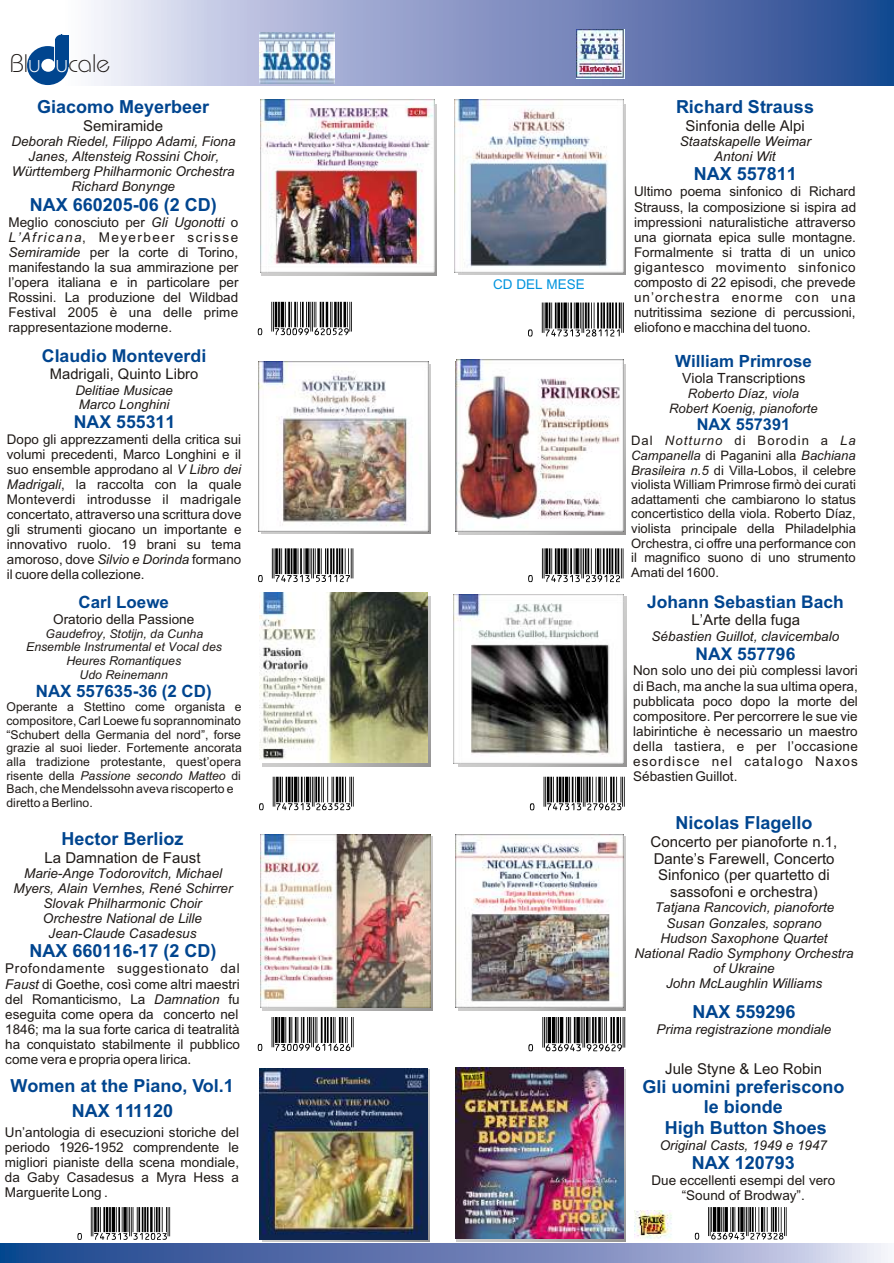
<style>
.page{position:relative;width:894px;height:1263px;background:#fff}
.page>*{position:absolute;margin:0;border:0;box-sizing:border-box;transform-origin:0 0}
.t1{font:68.55px "UPC Half";color:#000}
.t2{font:67.95px "UPC Half";color:#000}
.t3{font:67.8px "UPC Half";color:#000}
.t4{font:67.5px "UPC Half";color:#000}
.t5{font:67.35px "UPC Half";color:#000}
.t6{font:67.2px "UPC Half";color:#000}
.t7{font:66.9px "UPC Half";color:#000}
.t8{font:66.75px "UPC Half";color:#000}
.t9{font:65.55px "UPC Half";color:#000}
.t10{font:64.95px "UPC Half";color:#000}
.t11{font:25.35px "Bauhaus Lt BT";color:#1f1a17}
.t12{font:700 18px/20.1px "Arial";color:#00458f;text-align:center}
.t13{font:700 17.7px "Arial";color:#00458f}
.t14{font:700 17.4px "Arial";color:#00458f}
.t15{font:700 16.95px "Arial";color:#00458f}
.t16{font:700 16.8px "Arial";color:#00458f}
.t17{font:700 16.35px "Arial";color:#00458f}
.t18{font:15px/16.8px "Arial";color:#1f1a17;text-align:center}
.t19{font:14.7px "Arial";color:#1f1a17}
.t20{font:14.1px "Arial";color:#1f1a17}
.t21{font:13.65px "Arial";color:#1f1a17}
.t22{font:13.5px/15.1px "Arial";color:#1f1a17;text-align:justify}
.t23{font:italic 13.5px/15.1px "Arial";color:#1f1a17;text-align:center}
.t24{font:13.5px "Arial";color:#0094de}
.t25{font:13.35px/15px "Arial";color:#1f1a17;text-align:justify}
.t26{font:italic 13.35px/14.9px "Arial";color:#1f1a17}
.t27{font:13.05px/14.5px "Arial";color:#1f1a17;text-align:justify}
.t28{font:italic 13.05px/14.5px "Arial";color:#1f1a17;text-align:center}
.t29{font:12.15px/13.6px "Arial";color:#1f1a17}
.t30{font:italic 12.15px/13.6px "Arial";color:#1f1a17;text-align:center}
.s1{color:#fff}
.s2{font-style:italic}
</style>
<div class="page">
<img style="left:457px;top:1069px;width:169px;height:172px">
<img style="left:455px;top:1067px;width:168px;height:172px">
<img style="left:263px;top:1069px;width:167px;height:172px">
<img style="left:260px;top:1068px;width:168px;height:171px">
<img style="left:456px;top:834px;width:168px;height:174px">
<img style="left:459px;top:597px;width:167px;height:170px">
<img style="left:453px;top:594px;width:170px;height:169px">
<img style="left:259px;top:593px;width:169px;height:170px">
<img style="left:459px;top:104px;width:167px;height:171px">
<img style="left:455px;top:100px;width:168px;height:172px">
<img style="left:60px;top:0;width:834px;height:85px">
<div style="left:27px;top:46px;width:42px;height:39px;background:#00458f;border-radius:50%"></div>
<div style="left:41px;top:59px;width:14px;height:13px;background:#fff;border-radius:50%"></div>
<svg style="left:54px;top:34px;width:15px;height:29px"></svg>
<img style="left:0;top:1243px;width:888px;height:20px">
<img style="left:260px;top:32px;width:75px;height:51px">
<img style="left:576px;top:30px;width:48px;height:49px">
<img style="left:262px;top:104px;width:175px;height:171px">
<img style="left:263px;top:837px;width:170px;height:173px">
<img style="left:262px;top:364px;width:168px;height:170px">
<img style="left:459px;top:364px;width:167px;height:170px">
<img style="left:260px;top:100px;width:174px;height:172px">
<img style="left:259px;top:362px;width:169px;height:170px">
<img style="left:456px;top:360px;width:167px;height:172px">
<img style="left:260px;top:834px;width:170px;height:174px">
<img style="left:635px;top:1211px;width:37px;height:30px">
<h3 class="t11" style="left:10px;top:53px;width:102px">Bl<span class="s1">u u</span>cale</h3>
<h3 class="t12" style="left:37px;top:99px;width:174px">Giacomo Meyerbeer</h3>
<p class="t18" style="left:83px;top:118px;width:81px">Semiramide</p>
<p class="t23" style="left:11px;top:135px;width:226px">Deborah Riedel, Filippo Adami, Fiona<br>Janes, Altensteig Rossini Choir,<br>Württemberg Philharmonic Orchestra<br>Richard Bonynge</p>
<p class="t22" style="left:8px;top:216px;width:232px">Meglio conosciuto per <span class="s2">Gli Ugonotti</span> o <span class="s2">L’Africana</span>, Meyerbeer scrisse <span class="s2">Semiramide</span> per la corte di Torino, manifestando la sua ammirazione per l’opera italiana e in particolare per Rossini. La produzione del Wildbad Festival 2005 è una delle prime rappresentazione moderne.</p>
<h3 class="t12" style="left:30px;top:196px;width:188px">NAX 660205-06 (2 CD)</h3>
<h3 class="t13" style="left:42px;top:349px;width:166px">Claudio Monteverdi</h3>
<p class="t19" style="left:50px;top:369px;width:150px">Madrigali, Quinto Libro</p>
<p class="t26" style="left:75px;top:384px;width:99px">Delitiae Musicae<br>Marco Longhini</p>
<p class="t25" style="left:7px;top:433px;width:236px">Dopo gli apprezzamenti della critica sui volumi precedenti, Marco Longhini e il suo ensemble approdano al <span class="s2">V Libro dei Madrigali</span>, la raccolta con la quale Monteverdi introdusse il madrigale concertato, attraverso una scrittura dove gli strumenti giocano un importante e innovativo ruolo. 19 brani su tema amoroso, dove <span class="s2">Silvio e Dorinda</span> formano il cuore della collezione.</p>
<h3 class="t13" style="left:74px;top:415px;width:103px">NAX 555311</h3>
<p class="t15" style="left:79px;top:596px;width:92px">Carl Loewe</p>
<p class="t21" style="left:53px;top:614px;width:143px">Oratorio della Passione</p>
<p class="t30" style="left:26px;top:628px;width:197px">Gaudefroy, Stotijn, da Cunha<br>Ensemble Instrumental et Vocal des<br>Heures Romantiques<br>Udo Reinemann</p>
<p class="t29" style="left:7px;top:701px;width:237px">Operante a Stettino come organista e compositore, Carl Loewe fu soprannominato “Schubert della Germania del nord”, forse grazie al suoi lieder. Fortemente ancorata alla tradizione protestante, quest’opera risente della <span class="s2">Passione secondo Matteo</span> di Bach, che Mendelssohn aveva riscoperto e diretto a Berlino.</p>
<h3 class="t12" style="left:62px;top:830px;width:124px">Hector Berlioz</h3>
<p class="t15" style="left:36px;top:684px;width:177px">NAX 557635-36 (2 CD)</p>
<p class="t18" style="left:45px;top:850px;width:157px">La Damnation de Faust</p>
<p class="t23" style="left:13px;top:867px;width:221px">Marie-Ange Todorovitch, Michael<br>Myers, Alain Vernhes, René Schirrer<br>Slovak Philharmonic Choir<br>Orchestre National de Lille<br>Jean-Claude Casadesus</p>
<p class="t22" style="left:5px;top:962px;width:236px;text-align:left">Profondamente suggestionato dal <span class="s2">Faust</span> di Goethe, così come altri maestri del Romanticismo, La <span class="s2">Damnation</span> fu eseguita come opera da concerto nel 1846; ma la sua forte carica di teatralità ha conquistato stabilmente il pubblico come vera e propria opera lirica.</p>
<h3 class="t12" style="left:29px;top:943px;width:189px">NAX 660116-17 (2 CD)</h3>
<h3 class="t12" style="left:10px;top:1075px;width:225px;line-height:24.8px">Women at the Piano, Vol.1<br>NAX 111120</h3>
<p class="t22" style="left:5px;top:1126px;width:236px">Un’antologia di esecuzioni storiche del periodo 1926-1952 comprendente le migliori pianiste della scena mondiale, da Gaby Casadesus a Myra Hess a Marguerite Long .</p>
<h3 class="t8" style="left:258px;top:273px;width:102px">¶|xHDAAJJy620529z</h3>
<p class="t24" style="left:493px;top:279px;width:93px">CD DEL MESE</p>
<h2 class="t2" style="left:528px;top:273px;width:104px">¶|xHEHDBDy281121z</h2>
<h3 class="t12" style="left:676px;top:99px;width:140px">Richard Strauss</h3>
<p class="t18" style="left:686px;top:118px;width:121px">Sinfonia delle Alpi</p>
<p class="t23" style="left:680px;top:135px;width:133px">Staatskapelle Weimar<br>Antoni Wit</p>
<p class="t22" style="left:634px;top:185px;width:224px">Ultimo poema sinfonico di Richard Strauss, la composizione si ispira ad impressioni naturalistiche attraverso una giornata epica sulle montagne.<br>Formalmente si tratta di un unico gigantesco movimento sinfonico composto di 22 episodi, che prevede un’orchestra enorme con una nutritissima sezione di percussioni, eliofono e macchina del tuono.</p>
<h3 class="t12" style="left:694px;top:166px;width:105px">NAX 557811</h3>
<p class="t16" style="left:675px;top:355px;width:138px">William Primrose</p>
<p class="t20" style="left:682px;top:373px;width:125px">Viola Transcriptions</p>
<p class="t28" style="left:669px;top:387px;width:150px">Roberto Díaz, viola<br>Robert Koenig, pianoforte</p>
<p class="t27" style="left:631px;top:435px;width:226px">Dal <span class="s2">Notturno</span> di Borodin a <span class="s2">La Campanella</span> di Paganini alla <span class="s2">Bachiana Brasileira n.5</span> di Villa-Lobos, il celebre violista William Primrose firmò dei curati adattamenti che cambiarono lo status concertistico della viola. Roberto Díaz, violista principale della Philadelphia Orchestra, ci offre una performance con il magnifico suono di uno strumento Amati del 1600.</p>
<p class="t17" style="left:697px;top:418px;width:95px">NAX 557391</p>
<h3 class="t5" style="left:258px;top:519px;width:103px">¶|xHEHDBDy531127z</h3>
<h3 class="t4" style="left:528px;top:519px;width:103px">¶|xHEHDBDy239122z</h3>
<h3 class="t7" style="left:259px;top:748px;width:102px">¶|xHEHDBDy263523z</h3>
<h3 class="t6" style="left:530px;top:748px;width:102px">¶|xHEHDBDy279623z</h3>
<h3 class="t3" style="left:258px;top:988px;width:103px">¶|xHDAAJJy611626z</h3>
<h1 class="t1" style="left:528px;top:988px;width:104px">¶|xGDGJEDy929629z</h1>
<p class="t14" style="left:647px;top:596px;width:198px">Johann Sebastian Bach</p>
<p class="t14" style="left:696px;top:647px;width:101px">NAX 557796</p>
<p class="t18" style="left:692px;top:613px;width:110px">L’Arte della fuga</p>
<p class="t23" style="left:652px;top:630px;width:189px">Sébastien Guillot, clavicembalo</p>
<p class="t22" style="left:633px;top:664px;width:226px">Non solo uno dei più complessi lavori di Bach, ma anche la sua ultima opera, pubblicata poco dopo la morte del compositore. Per percorrere le sue vie labirintiche è necessario un maestro della tastiera, e per l’occasione esordisce nel catalogo Naxos Sébastien Guillot.</p>
<h3 class="t12" style="left:676px;top:815px;width:139px">Nicolas Flagello</h3>
<p class="t18" style="left:651px;top:834px;width:188px">Concerto per pianoforte n.1,<br>Dante’s Farewell, Concerto<br>Sinfonico (per quartetto di sassofoni e orchestra)</p>
<p class="t23" style="left:634px;top:901px;width:221px">Tatjana Rancovich, pianoforte<br>Susan Gonzales, soprano<br>Hudson Saxophone Quartet<br>National Radio Symphony Orchestra of Ukraine<br>John McLaughlin Williams</p>
<p class="t23" style="left:657px;top:1023px;width:176px">Prima registrazione mondiale</p>
<h3 class="t12" style="left:692px;top:1003px;width:105px">NAX 559296</h3>
<p class="t18" style="left:665px;top:1062px;width:158px">Jule Styne &amp; Leo Robin</p>
<h3 class="t12" style="left:642px;top:1079px;width:204px">Gli uomini preferiscono le bionde<br>High Button Shoes</h3>
<h3 class="t12" style="left:692px;top:1154px;width:105px">NAX 120793</h3>
<p class="t23" style="left:660px;top:1138px;width:169px">Original Casts, 1949 e 1947</p>
<p class="t22" style="left:651px;top:1174px;width:185px;text-align:center">Due eccellenti esempi del vero “Sound of Brodway”.</p>
<h3 class="t9" style="left:77px;top:1179px;width:100px">¶|xHEHDBDy312023z</h3>
<h3 class="t10" style="left:695px;top:1179px;width:99px">¶|xGDGJEDy279328z</h3>
</div>
